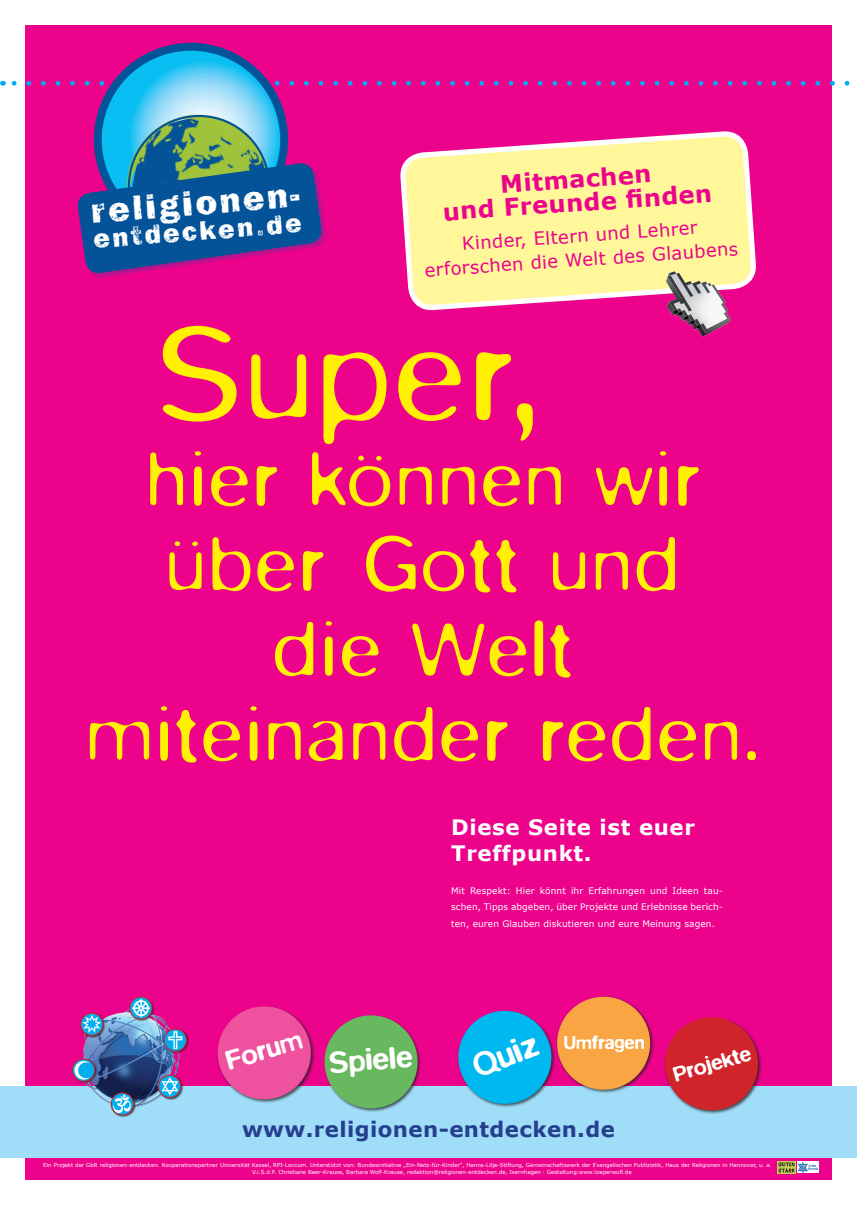
<style>
.page{position:relative;width:857px;height:1205px;background:#fff}
.page>*{position:absolute;margin:0;border:0;box-sizing:border-box;transform-origin:0 0}
.t1{font:300 145.1px "Blur";letter-spacing:.03em;color:#fff101}
.t2{font:300 85px/85px "Blur";letter-spacing:.03em;color:#fff101;text-align:center}
.t3{font:35.8px "Frankie";color:#fff}
.t4{font:500 34px "Blur";color:#fff}
.t5{font:500 30.75px "Blur";color:#fff}
.t6{font:500 27.5px "Blur";color:#fff}
.t7{font:27.45px "Frankie";color:#fff}
.t8{font:700 24px/23.7px "Verdana";color:#ed028c;text-align:center}
.t9{font:500 21.5px "Blur";color:#fff}
.t10{font:700 21.25px/26px "Verdana";letter-spacing:.03em;color:#fff}
.t11{font:700 21.25px "Verdana";letter-spacing:.02em;color:#253f8e}
.t12{font:500 19px "Blur";color:#fff}
.t13{font:18px/23.7px "Verdana";color:#ed028c;text-align:center}
.t14{font:9px/16.5px "Verdana";letter-spacing:.01em;color:#fff;text-align:justify}
.t15{font:5.5px/6.6px "Verdana";color:#fff}
</style>
<div class="page">
<div style="left:25px;top:25px;width:806px;height:1155px;background:#ed028c"></div>
<svg style="left:11px;top:47px;width:835px;height:228px"></svg>
<div style="left:0;top:1086px;width:856px;height:71px;background:#9fddf8"></div>
<svg style="left:664px;top:1017px;width:98px;height:97px"></svg>
<div style="left:555px;top:995px;width:99px;height:99px;background:#231f20;opacity:.75"></div>
<div style="left:556px;top:997px;width:93px;height:92px;background:#f9a543;border-radius:50%"></div>
<svg style="left:457px;top:1004px;width:100px;height:103px"></svg>
<svg style="left:217px;top:1006px;width:98px;height:97px"></svg>
<div style="left:323px;top:1014px;width:98px;height:98px;background:#231f20;opacity:.75"></div>
<svg style="left:323px;top:1014px;width:96px;height:96px"></svg>
<img style="left:83px;top:1009px;width:101px;height:98px">
<div style="left:163px;top:1028px;width:26px;height:26px;background:#231f20;opacity:.75"></div>
<div style="left:164px;top:1029px;width:22px;height:22px;border:1px solid #d1232a;border-radius:50%"></div>
<img style="left:166px;top:1031px;width:18px;height:18px">
<div style="left:80px;top:1012px;width:26px;height:26px;background:#231f20;opacity:.75"></div>
<svg style="left:81px;top:1013px;width:22px;height:22px"></svg>
<div style="left:80px;top:1013px;width:23px;height:22px;border:1px solid #d1232a;border-radius:50%"></div>
<img style="left:81px;top:1015px;width:19px;height:17px">
<div style="left:129px;top:996px;width:26px;height:26px;background:#231f20;opacity:.75"></div>
<div style="left:130px;top:997px;width:22px;height:22px;background:#c12a34;border-radius:50%"></div>
<div style="left:129px;top:997px;width:23px;height:22px;border:1px solid #d1232a;border-radius:50%"></div>
<img style="left:131px;top:998px;width:19px;height:19px">
<div style="left:158px;top:1074px;width:25px;height:26px;background:#231f20;opacity:.75"></div>
<div style="left:158px;top:1075px;width:22px;height:22px;background:#866690;border-radius:50%"></div>
<div style="left:158px;top:1075px;width:23px;height:23px;border:1px solid #d1232a;border-radius:50%"></div>
<img style="left:160px;top:1077px;width:19px;height:19px">
<div style="left:110px;top:1092px;width:26px;height:26px;background:#231f20;opacity:.75"></div>
<div style="left:111px;top:1092px;width:22px;height:23px;border:1px solid #d1232a;border-radius:50%"></div>
<img style="left:113px;top:1094px;width:18px;height:19px">
<div style="left:72px;top:1058px;width:25px;height:26px;background:#231f20;opacity:.75"></div>
<svg style="left:72px;top:1059px;width:23px;height:22px"></svg>
<div style="left:72px;top:1059px;width:23px;height:22px;border:1px solid #d1232a;border-radius:50%"></div>
<img style="left:74px;top:1061px;width:18px;height:19px">
<svg style="left:401px;top:133px;width:353px;height:178px;background:#fcdba0"></svg>
<img style="left:657px;top:268px;width:83px;height:69px">
<div style="left:796px;top:1161px;width:22px;height:12px;background:#fff"></div>
<img style="left:798px;top:1162px;width:19px;height:10px">
<img style="left:777px;top:1161px;width:18px;height:12px">
<h3 class="t3" style="left:90px;top:189px;width:219px;rotate:-4deg">religionen-</h3>
<h3 class="t7" style="left:92px;top:224px;width:210px;rotate:-5deg">entdecken.de</h3>
<h3 class="t8" style="left:440px;top:176px;width:271px;rotate:-4deg">Mitmachen<br>und Freunde finden</h3>
<h3 class="t13" style="left:422px;top:234px;width:315px;rotate:-4deg">Kinder, Eltern und Lehrer erforschen die Welt des Glaubens</h3>
<h1 class="t1" style="left:156px;top:293px;width:383px">Super,</h1>
<h2 class="t2" style="left:86px;top:436px;width:674px">hier können wir über Gott und<br>die Welt miteinander reden.</h2>
<h3 class="t10" style="left:451px;top:813px;width:245px">Diese Seite ist euer<br>Treffpunkt.</h3>
<h3 class="t14" style="left:451px;top:882px;width:273px">Mit Respekt: Hier könnt ihr Erfahrungen und Ideen tau&shy;schen, Tipps abgeben, über Projekte und Erlebnisse berich&shy;ten, euren Glauben diskutieren und eure Meinung sagen.</h3>
<h3 class="t6" style="left:222px;top:1045px;width:79px;rotate:-16deg">Forum</h3>
<h3 class="t5" style="left:328px;top:1044px;width:85px;rotate:-4deg">Spiele</h3>
<h3 class="t4" style="left:466px;top:1049px;width:70px;rotate:-21deg">Quiz</h3>
<h3 class="t12" style="left:563px;top:1031px;width:82px">Umfragen</h3>
<h3 class="t11" style="left:242px;top:1116px;width:374px">www.religionen-entdecken.de</h3>
<h3 class="t9" style="left:670px;top:1062px;width:81px;rotate:-16deg">Projekte</h3>
<p class="t15" style="left:252px;top:1162px;width:521px;text-indent:-209px">Ein Projekt der GbR religionen-entdecken. Kooperationspartner Universität Kassel, RPI-Loccum. Unterstützt von: Bundesinitiative „Ein-Netz-für-Kinder“, Hanns-Lilje-Stiftung, Gemeinschaftswerk der Evangelischen Publizistik, Haus der Religionen in Hannover, u. a.<br>V.i.S.d.P. Christiane Baer-Krause, Barbara Wolf-Krause, redaktion@religionen-entdecken.de, Isernhagen · Gestaltung:www.loeperwulf.de</p>
</div>
